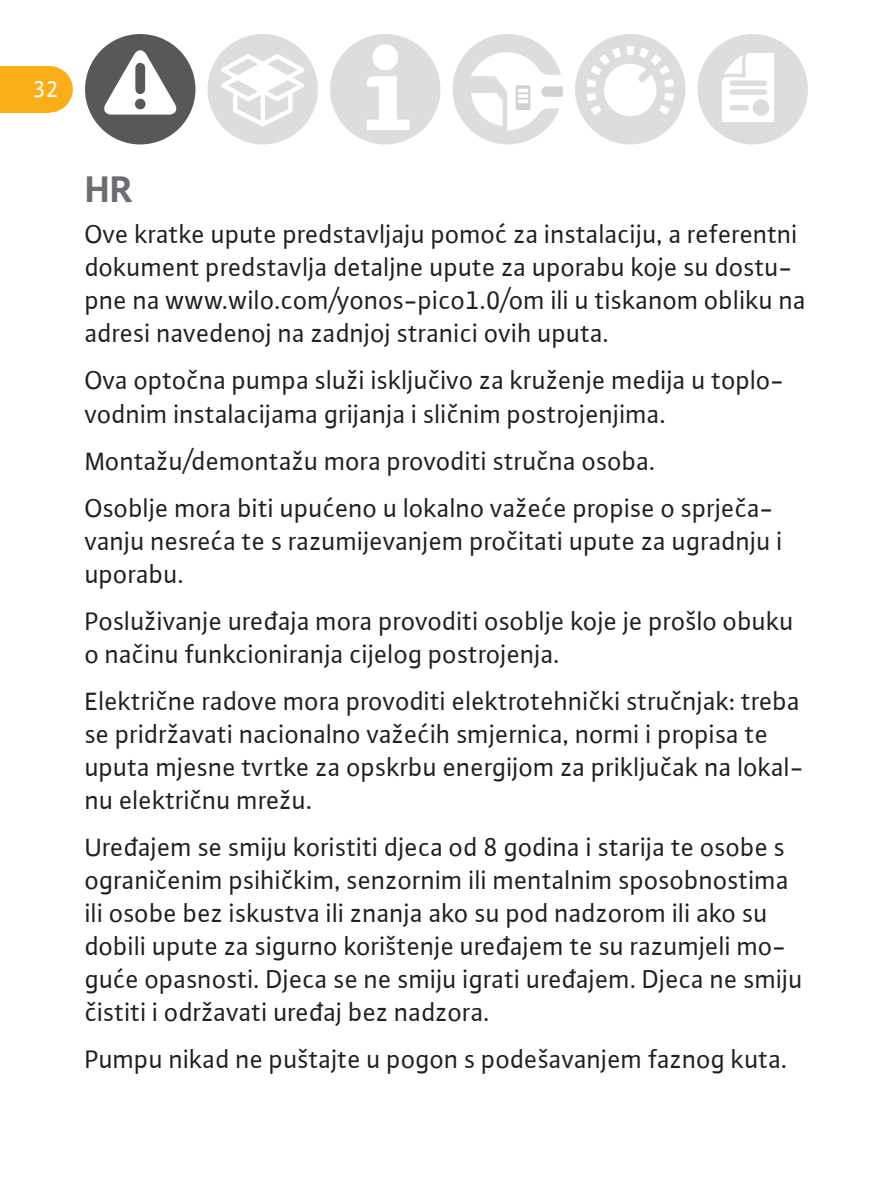
<style>
.page{position:relative;width:893px;height:1191px;background:#fff}
.page>*{position:absolute;margin:0;border:0;box-sizing:border-box;transform-origin:0 0}
.t1{font:700 39px "WILO Plus Global";color:#6c6d70}
.t2{font:27px/33px "WILO Plus Global";color:#231f20}
.t3{font:24px "WILO Plus Global";color:#fff}
</style>
<div class="page">
<div style="left:207px;top:34px;width:111px;height:110px;background:#dcdddf;border-radius:50%"></div>
<svg style="left:214px;top:51px;width:97px;height:78px"></svg>
<div style="left:330px;top:34px;width:110px;height:110px;background:#dcdddf;border-radius:50%"></div>
<div style="left:372px;top:44px;width:26px;height:26px;background:#fff;border-radius:50%"></div>
<svg style="left:367px;top:76px;width:42px;height:54px"></svg>
<svg style="left:453px;top:34px;width:110px;height:110px"></svg>
<div style="left:575px;top:34px;width:110px;height:110px;background:#dcdddf;border-radius:50%"></div>
<svg style="left:586px;top:46px;width:88px;height:70px"></svg>
<div style="left:697px;top:34px;width:111px;height:110px;background:#dcdddf;border-radius:50%"></div>
<div style="left:722px;top:53px;width:52px;height:68px;background:#fff"></div>
<svg style="left:717px;top:42px;width:31px;height:40px"></svg>
<div style="left:753px;top:99px;width:16px;height:17px;background:#dcdddf;border-radius:50%"></div>
<div style="left:732px;top:89px;width:33px;height:6px;background:#dcdddf"></div>
<div style="left:732px;top:80px;width:33px;height:6px;background:#dcdddf"></div>
<div style="left:732px;top:105px;width:15px;height:5px;background:#dcdddf"></div>
<div style="left:27px;top:66px;width:46px;height:46px;background:#faaf18;border-radius:50%"></div>
<div style="left:0;top:66px;width:50px;height:46px;background:#faaf18"></div>
<div style="left:85px;top:34px;width:110px;height:110px;background:#57585a;border-radius:50%"></div>
<svg style="left:102px;top:49px;width:75px;height:66px"></svg>
<div style="left:135px;top:68px;width:10px;height:21px;background:#57585a"></div>
<div style="left:135px;top:99px;width:11px;height:10px;background:#57585a;border-radius:50%"></div>
<p class="t3" style="left:33px;top:74px;width:27px">32</p>
<h1 class="t1" style="left:85px;top:166px;width:50px">HR</h1>
<p class="t2" style="left:85px;top:218px;width:723px">Ove kratke upute predstavljaju pomoć za instalaciju, a referentni dokument predstavlja detaljne upute za uporabu koje su dostu&shy;pne na www.wilo.com/yonos-pico1.0/om ili u tiskanom obliku na adresi navedenoj na zadnjoj stranici ovih uputa.</p>
<p class="t2" style="left:85px;top:364px;width:701px">Ova optočna pumpa služi isključivo za kruženje medija u toplo&shy;vodnim instalacijama grijanja i sličnim postrojenjima.</p>
<p class="t2" style="left:85px;top:437px;width:690px;line-height:47.1px">Montažu/demontažu mora provoditi stručna osoba.<br>Osoblje mora biti upućeno u lokalno važeće propise o sprječa-</p>
<p class="t2" style="left:85px;top:524px;width:699px">vanju nesreća te s razumijevanjem pročitati upute za ugradnju i uporabu.</p>
<p class="t2" style="left:85px;top:604px;width:710px">Posluživanje uređaja mora provoditi osoblje koje je prošlo obuku o načinu funkcioniranja cijelog postrojenja.</p>
<p class="t2" style="left:85px;top:684px;width:721px">Električne radove mora provoditi elektrotehnički stručnjak: treba se pridržavati nacionalno važećih smjernica, normi i propisa te uputa mjesne tvrtke za opskrbu energijom za priključak na lokal&shy;nu električnu mrežu.</p>
<p class="t2" style="left:85px;top:830px;width:719px">Uređajem se smiju koristiti djeca od 8 godina i starija te osobe s ograničenim psihičkim, senzornim ili mentalnim sposobnostima ili osobe bez iskustva ili znanja ako su pod nadzorom ili ako su dobili upute za sigurno korištenje uređajem te su razumjeli mo&shy;guće opasnosti. Djeca se ne smiju igrati uređajem. Djeca ne smiju čistiti i održavati uređaj bez nadzora.</p>
<p class="t2" style="left:85px;top:1042px;width:704px">Pumpu nikad ne puštajte u pogon s podešavanjem faznog kuta.</p>
</div>
